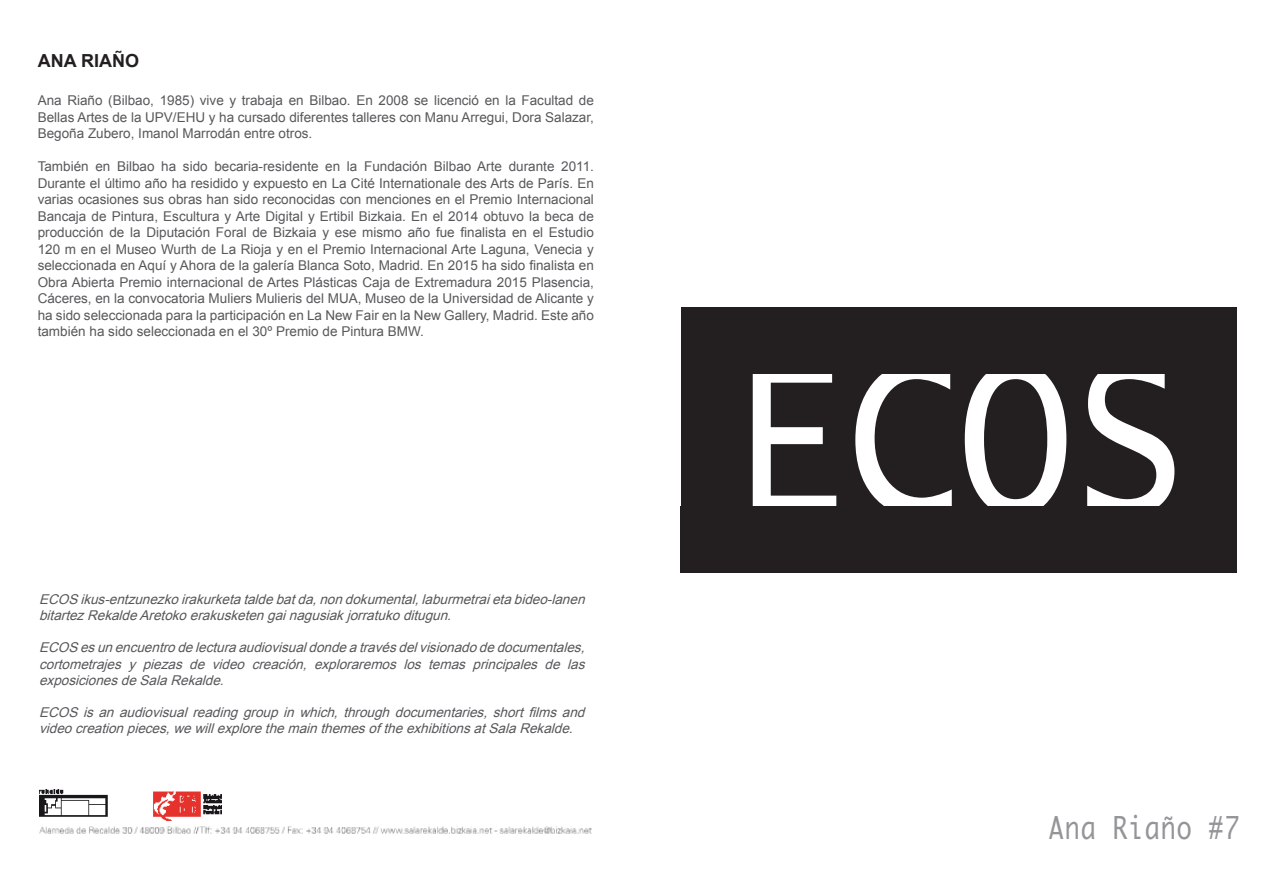
<style>
.page{position:relative;width:1263px;height:893px;background:#fff}
.page>*{position:absolute;margin:0;border:0;box-sizing:border-box;transform-origin:0 0}
.t1{font:234.3px "Lucida Console";color:#fff;scale:.8 1}
.t2{font:30px "Monaco";letter-spacing:.04em;color:#939598;scale:.83 1}
.t3{font:700 18px "Arial";color:#231f20}
.t4{font:13.5px/16.5px "Arial";color:#57585a;text-align:justify}
.t5{font:italic 13.5px/16.2px "Arial";color:#57585a}
</style>
<div class="page">
<div style="left:681px;top:320px;width:556px;height:253px;background:#231f20"></div>
<div style="left:681px;top:308px;width:556px;height:66px;background:#231f20"></div>
<img style="left:39px;top:826px;width:553px;height:8px">
<img style="left:39px;top:790px;width:183px;height:31px">
<p class="t3" style="left:38px;top:49px;width:103px">ANA RIAÑO</p>
<p class="t4" style="left:38px;top:92px;width:558px">Ana Riaño (Bilbao, 1985) vive y trabaja en Bilbao. En 2008 se licenció en la Facultad de Bellas Artes de la UPV/EHU y ha cursado diferentes talleres con Manu Arregui, Dora Salazar, Begoña Zubero, Imanol Marrodán entre otros.</p>
<p class="t4" style="left:38px;top:158px;width:558px">También en Bilbao ha sido becaria-residente en la Fundación Bilbao Arte durante 2011.<br>Durante el último año ha residido y expuesto en La Cité Internationale des Arts de París. En varias ocasiones sus obras han sido reconocidas con menciones en el Premio Internacional Bancaja de Pintura, Escultura y Arte Digital y Ertibil Bizkaia. En el 2014 obtuvo la beca de producción de la Diputación Foral de Bizkaia y ese mismo año fue finalista en el Estudio 120 m en el Museo Wurth de La Rioja y en el Premio Internacional Arte Laguna, Venecia y seleccionada en Aquí y Ahora de la galería Blanca Soto, Madrid. En 2015 ha sido finalista en Obra Abierta Premio internacional de Artes Plásticas Caja de Extremadura 2015 Plasencia, Cáceres, en la convocatoria Muliers Mulieris del MUA, Museo de la Universidad de Alicante y ha sido seleccionada para la participación en La New Fair en la New Gallery, Madrid. Este año también ha sido seleccionada en el 30º Premio de Pintura BMW.</p>
<p class="t5" style="left:39px;top:591px;width:552px">ECOS ikus-entzunezkoirakurketataldebatda,nondokumental,laburmetraietabideo-lanen bitartezRekaldeAretokoerakusketengainagusiakjorratukoditugun.</p>
<p class="t5" style="left:39px;top:640px;width:552px;text-align:justify">ECOS esunencuentrodelecturaaudiovisualdondeatravésdelvisionadodedocumentales, cortometrajes y piezas de video creación, exploraremos los temas principales de las exposicionesdeSalaRekalde.</p>
<p class="t5" style="left:39px;top:704px;width:552px">ECOS is an audiovisual reading group in which, through documentaries, short films and videocreationpieces,wewillexplorethemainthemesoftheexhibitionsatSalaRekalde.</p>
<p class="t1" style="left:733px;top:328px;width:567px">ECOS</p>
<p class="t2" style="left:1049px;top:803px;width:231px">Ana Riaño #7</p>
</div>
